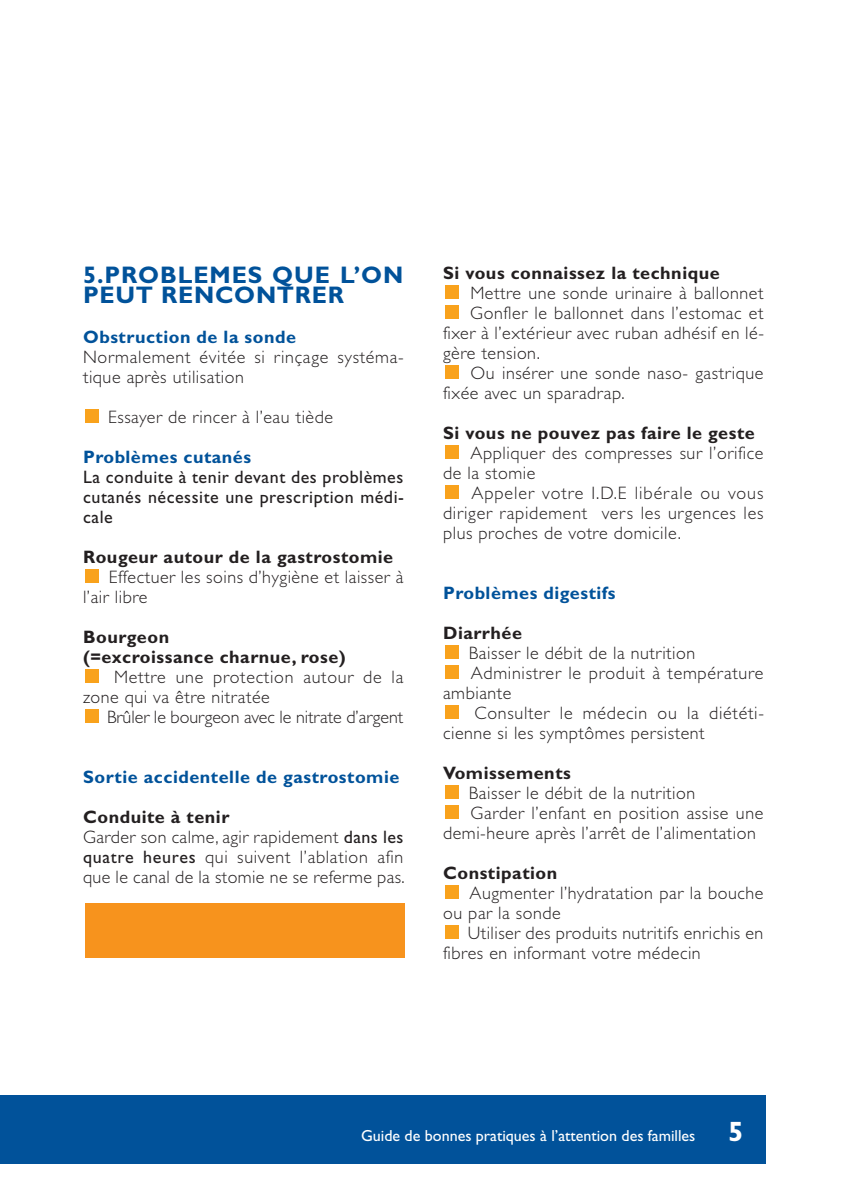
<style>
.page{position:relative;width:842px;height:1191px;background:#fff}
.page>*{position:absolute;margin:0;border:0;box-sizing:border-box;transform-origin:0 0}
.t1{font:700 24px/20px "Gill Sans";letter-spacing:.03em;color:#01529a}
.t2{font:300 18px/20px "Gill Sans";letter-spacing:.03em;color:#231f20}
.t3{font:700 18px/20px "Gill Sans";letter-spacing:.03em;color:#231f20}
.t4{font:700 18px "Gill Sans";letter-spacing:.03em;color:#01529a}
.t5{font:18px/20px "Gill Sans";letter-spacing:.03em;color:#231f20;text-align:justify}
.t6{font:300 18px "Gill Sans";color:#231f20}
.t7{font:16px "Gill Sans";color:#fff}
.s1{font-weight:700}
.s2{font-weight:400}
.s3{font-weight:700;font-size:28px}
</style>
<div class="page">
<div style="left:0;top:1095px;width:765px;height:69px;background:#01529a"></div>
<div style="left:85px;top:409px;width:14px;height:14px;background:#f9a21c"></div>
<div style="left:85px;top:569px;width:14px;height:14px;background:#f9a21c"></div>
<div style="left:85px;top:669px;width:14px;height:14px;background:#f9a21c"></div>
<div style="left:85px;top:709px;width:14px;height:14px;background:#f9a21c"></div>
<div style="left:445px;top:285px;width:14px;height:14px;background:#f9a21c"></div>
<div style="left:445px;top:645px;width:14px;height:14px;background:#f9a21c"></div>
<div style="left:445px;top:665px;width:14px;height:14px;background:#f9a21c"></div>
<div style="left:445px;top:705px;width:14px;height:14px;background:#f9a21c"></div>
<div style="left:445px;top:785px;width:14px;height:14px;background:#f9a21c"></div>
<div style="left:445px;top:805px;width:14px;height:14px;background:#f9a21c"></div>
<div style="left:445px;top:885px;width:14px;height:14px;background:#f9a21c"></div>
<div style="left:445px;top:925px;width:14px;height:14px;background:#f9a21c"></div>
<div style="left:445px;top:305px;width:14px;height:14px;background:#f9a21c"></div>
<div style="left:445px;top:365px;width:14px;height:14px;background:#f9a21c"></div>
<div style="left:445px;top:445px;width:14px;height:14px;background:#f9a21c"></div>
<div style="left:445px;top:485px;width:14px;height:14px;background:#f9a21c"></div>
<div style="left:85px;top:903px;width:319px;height:55px;background:#f7931d"></div>
<h1 class="t1" style="left:83px;top:267px;width:322px">5.PROBLEMES QUE L’ON<br>PEUT RENCONTRER</h1>
<p class="t4" style="left:83px;top:330px;width:214px">Obstruction de la sonde</p>
<p class="t2" style="left:83px;top:348px;width:322px">Normalement évitée si rinçage systéma&shy;tique après utilisation</p>
<p class="t2" style="left:108px;top:408px;width:226px">Essayer de rincer à l’eau tiède</p>
<p class="t4" style="left:83px;top:450px;width:170px">Problèmes cutanés</p>
<p class="t5" style="left:83px;top:468px;width:322px">La conduite à tenir devant des problèmes cutanés nécessite une prescription médi&shy;cale</p>
<p class="t3" style="left:83px;top:548px;width:312px">Rougeur autour de la gastrostomie</p>
<p class="t2" style="left:83px;top:568px;width:322px;text-indent:26px">Effectuer les soins d’hygiène et laisser à l’air libre</p>
<p class="t3" style="left:83px;top:628px;width:264px">Bourgeon<br>(=excroissance charnue, rose)</p>
<p class="t2" style="left:83px;top:668px;width:322px;text-indent:31px">Mettre une protection autour de la zone qui va être nitratée</p>
<p class="t6" style="left:107px;top:710px;width:298px">Brûler le bourgeon avec le nitrate d’argent</p>
<p class="t4" style="left:83px;top:770px;width:318px">Sortie accidentelle de gastrostomie</p>
<p class="t2" style="left:83px;top:808px;width:323px"><span class="s1">Conduite à tenir<br></span>Garder son calme, agir rapidement <span class="s2">dans les quatre heures</span> qui suivent l’ablation afin que le canal de la stomie ne se referme pas.</p>
<p class="t3" style="left:443px;top:264px;width:278px">Si vous connaissez la technique</p>
<p class="t2" style="left:470px;top:284px;width:295px">Mettre une sonde urinaire à ballonnet</p>
<p class="t2" style="left:470px;top:304px;width:295px">Gonfler le ballonnet dans l’estomac et</p>
<p class="t2" style="left:443px;top:324px;width:322px">fixer à l’extérieur avec ruban adhésif en lé-</p>
<p class="t2" style="left:443px;top:344px;width:98px">gère tension.</p>
<p class="t2" style="left:470px;top:364px;width:294px">Ou insérer une sonde naso- gastrique</p>
<p class="t2" style="left:443px;top:384px;width:183px">fixée avec un sparadrap.</p>
<p class="t3" style="left:443px;top:424px;width:313px">Si vous ne pouvez pas faire le geste</p>
<p class="t2" style="left:443px;top:444px;width:322px;text-indent:27px">Appliquer des compresses sur l’orifice de la stomie</p>
<p class="t2" style="left:443px;top:484px;width:322px;text-align:justify;text-indent:28px">Appeler votre I.D.E libérale ou vous diriger rapidement vers les urgences les plus proches de votre domicile.</p>
<p class="t4" style="left:443px;top:586px;width:174px">Problèmes digestifs</p>
<p class="t3" style="left:443px;top:624px;width:80px">Diarrhée</p>
<p class="t2" style="left:469px;top:644px;width:228px">Baisser le débit de la nutrition</p>
<p class="t2" style="left:471px;top:664px;width:294px">Administrer le produit à température</p>
<p class="t2" style="left:443px;top:684px;width:70px">ambiante</p>
<p class="t2" style="left:474px;top:704px;width:291px">Consulter le médecin ou la diététi-</p>
<p class="t2" style="left:443px;top:724px;width:263px">cienne si les symptômes persistent</p>
<p class="t3" style="left:443px;top:764px;width:129px">Vomissements</p>
<p class="t2" style="left:469px;top:784px;width:228px">Baisser le débit de la nutrition</p>
<p class="t2" style="left:471px;top:804px;width:294px">Garder l’enfant en position assise une</p>
<p class="t2" style="left:443px;top:824px;width:314px">demi-heure après l’arrêt de l’alimentation</p>
<p class="t3" style="left:443px;top:864px;width:116px">Constipation</p>
<p class="t2" style="left:443px;top:884px;width:322px;text-indent:26px">Augmenter l’hydratation par la bouche ou par la sonde</p>
<p class="t2" style="left:443px;top:924px;width:322px;text-indent:25px">Utiliser des produits nutritifs enrichis en fibres en informant votre médecin</p>
<p class="t7" style="left:361px;top:1129px;width:384px">Guide de bonnes pratiques à l’attention des familles <span class="s3">5</span></p>
</div>
